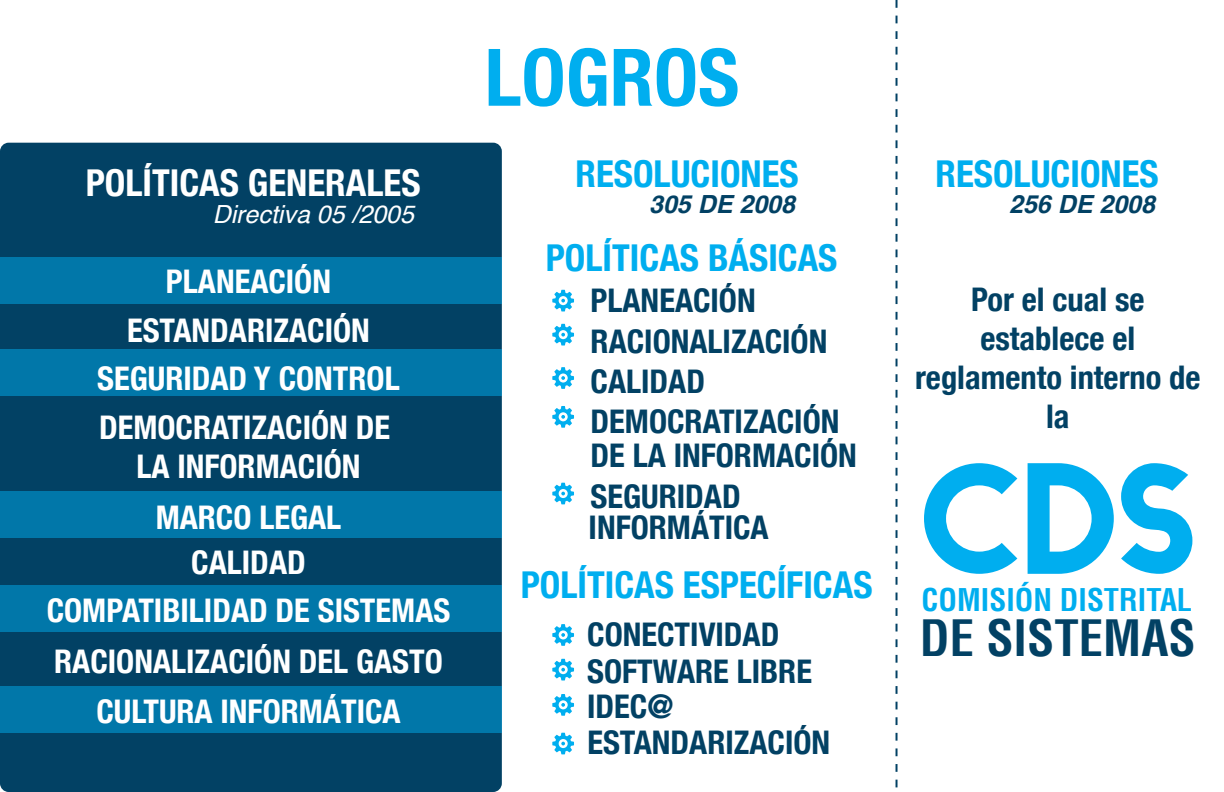
<style>
.page{position:relative;width:1224px;height:792px;background:#fff}
.page>*{position:absolute;margin:0;border:0;box-sizing:border-box;transform-origin:0 0}
.t1{font:700 condensed 79.4px "Helvetica Neue";color:#00aeef}
.t2{font:700 condensed 48.8px "Helvetica";color:#024164}
.t3{font:700 condensed 37px "Helvetica Neue";color:#00aeef}
.t4{font:700 condensed 37px "Helvetica Neue";color:#fff}
.t5{font:700 condensed 32.6px/40.4px "Helvetica Neue";color:#024164}
.t6{font:700 condensed 32.6px/44.8px "Helvetica Neue";color:#fff;text-align:center}
.t7{font:700 condensed 30.6px "Helvetica";color:#00aeef}
.t8{font:italic 700 25px "Helvetica";color:#024164}
.t9{font:italic 25px "Helvetica";color:#fff}
</style>
<div class="page">
<div style="left:0;top:143px;width:502px;height:649px;background:#024164;border-radius:9px"></div>
<div style="left:0;top:257px;width:502px;height:46px;background:#0177a9"></div>
<div style="left:0;top:349px;width:502px;height:46px;background:#0177a9"></div>
<div style="left:0;top:491px;width:502px;height:46px;background:#0177a9"></div>
<div style="left:0;top:585px;width:502px;height:46px;background:#0177a9"></div>
<div style="left:0;top:686px;width:502px;height:46px;background:#0177a9"></div>
<svg style="left:896px;top:0;width:2px;height:788px"></svg>
<svg style="left:552px;top:290px;width:22px;height:21px"></svg>
<svg style="left:552px;top:324px;width:22px;height:21px"></svg>
<svg style="left:552px;top:367px;width:22px;height:22px"></svg>
<svg style="left:552px;top:406px;width:22px;height:21px"></svg>
<svg style="left:552px;top:482px;width:22px;height:22px"></svg>
<svg style="left:552px;top:624px;width:22px;height:21px"></svg>
<svg style="left:552px;top:658px;width:22px;height:22px"></svg>
<svg style="left:552px;top:694px;width:22px;height:21px"></svg>
<svg style="left:552px;top:732px;width:22px;height:22px"></svg>
<svg style="left:924px;top:463px;width:93px;height:111px"></svg>
<svg style="left:1028px;top:463px;width:86px;height:111px"></svg>
<svg style="left:1121px;top:463px;width:71px;height:111px"></svg>
<h1 class="t1" style="left:485px;top:12px;width:256px">LOGROS</h1>
<p class="t4" style="left:86px;top:152px;width:336px">POLÍTICAS GENERALES</p>
<p class="t3" style="left:575px;top:143px;width:225px">RESOLUCIONES</p>
<p class="t8" style="left:649px;top:184px;width:147px">305 DE 2008</p>
<p class="t9" style="left:213px;top:195px;width:203px">Directiva 05 /2005</p>
<p class="t6" style="left:166px;top:257px;width:167px">PLANEACIÓN</p>
<p class="t6" style="left:127px;top:306px;width:244px">ESTANDARIZACIÓN</p>
<p class="t6" style="left:97px;top:353px;width:304px">SEGURIDAD Y CONTROL</p>
<p class="t6" style="left:99px;top:406px;width:293px;line-height:39px">DEMOCRATIZACIÓN DE<br>LA INFORMACIÓN</p>
<p class="t6" style="left:156px;top:492px;width:187px">MARCO LEGAL<br>CALIDAD</p>
<p class="t6" style="left:47px;top:585px;width:405px">COMPATIBILIDAD DE SISTEMAS</p>
<p class="t6" style="left:54px;top:637px;width:390px">RACIONALIZACIÓN DEL GASTO</p>
<p class="t6" style="left:96px;top:687px;width:306px">CULTURA INFORMÁTICA</p>
<p class="t3" style="left:546px;top:227px;width:293px">POLÍTICAS BÁSICAS</p>
<p class="t5" style="left:591px;top:278px;width:250px">PLANEACIÓN<br>RACIONALIZACIÓN<br>CALIDAD<br>DEMOCRATIZACIÓN</p>
<p class="t5" style="left:591px;top:433px;width:268px">DE LA INFORMACIÓN</p>
<p class="t5" style="left:589px;top:479px;width:182px;line-height:31px">SEGURIDAD<br>INFORMÁTICA</p>
<p class="t3" style="left:521px;top:554px;width:353px">POLÍTICAS ESPECÍFICAS</p>
<p class="t5" style="left:587px;top:614px;width:245px;line-height:36px">CONECTIVIDAD<br>SOFTWARE LIBRE<br>IDEC@<br>ESTANDARIZACIÓN</p>
<p class="t3" style="left:935px;top:143px;width:225px">RESOLUCIONES</p>
<p class="t8" style="left:1009px;top:184px;width:147px">256 DE 2008</p>
<p class="t5" style="left:915px;top:278px;width:287px;line-height:39px;text-align:center">Por el cual se establece el reglamento interno de la</p>
<p class="t7" style="left:922px;top:581px;width:272px">COMISIÓN DISTRITAL</p>
<h2 class="t2" style="left:920px;top:607px;width:277px">DE SISTEMAS</h2>
</div>
